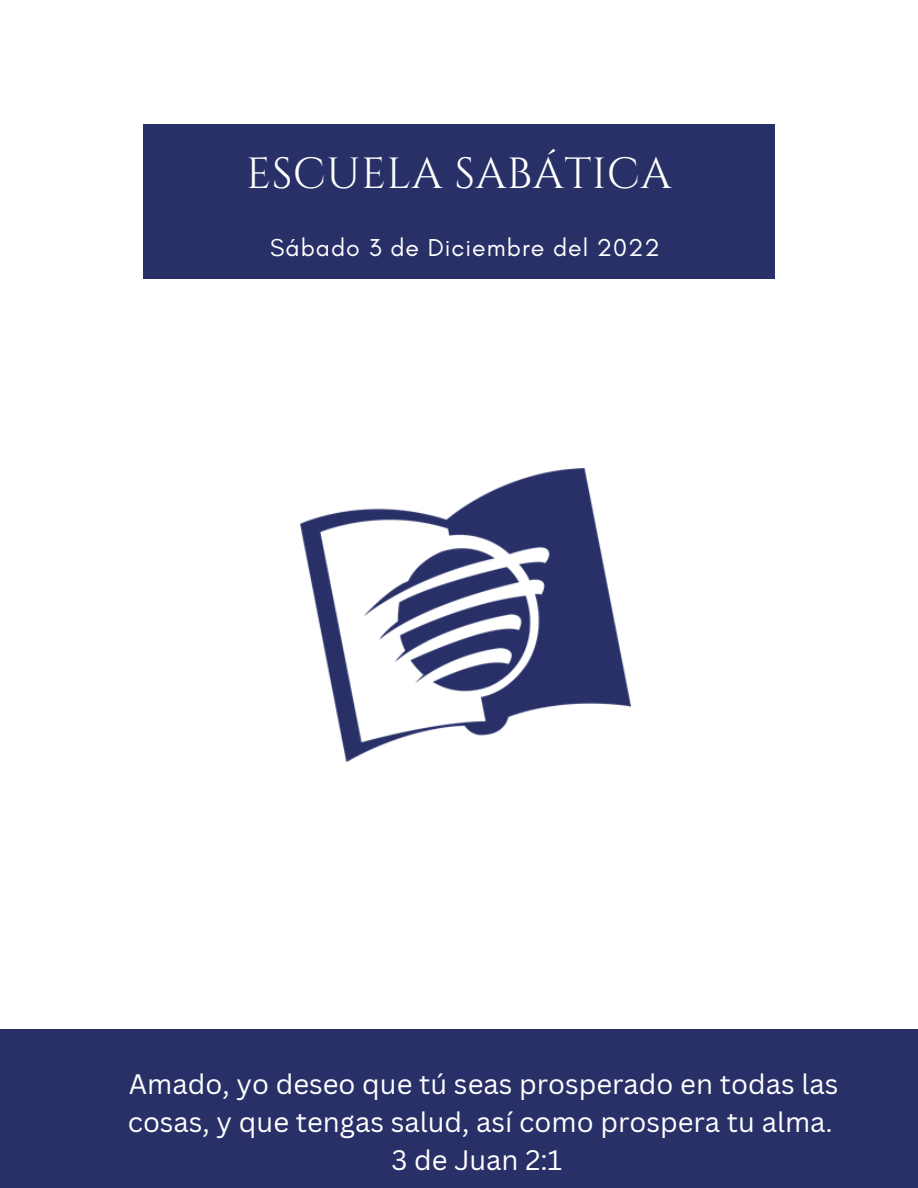
<style>
.page{position:relative;width:918px;height:1188px;background:#fff}
.page>*{position:absolute;margin:0;border:0;box-sizing:border-box;transform-origin:0 0}
.t1{font:43.65px "Cinzel";letter-spacing:.01em;color:#fff}
.t2{font:27.45px/38px "Canva Sans";color:#fff;text-align:center}
.t3{font:24.9px "Glacial Indifference";letter-spacing:.04em;color:#fff}
</style>
<div class="page">
<div style="left:143px;top:124px;width:632px;height:154px;background:#283067"></div>
<div style="left:0;top:1030px;width:918px;height:158px;background:#283067"></div>
<img style="left:301px;top:468px;width:329px;height:294px">
<h1 class="t1" style="left:246px;top:145px;width:427px">ESCUELA SABÁTICA</h1>
<p class="t3" style="left:270px;top:232px;width:391px">Sábado 3 de Diciembre del 2022</p>
<p class="t2" style="left:128px;top:1064px;width:712px">Amado, yo deseo que tú seas prosperado en todas las cosas, y que tengas salud, así como prospera tu alma.<br>3 de Juan 2:1</p>
</div>
